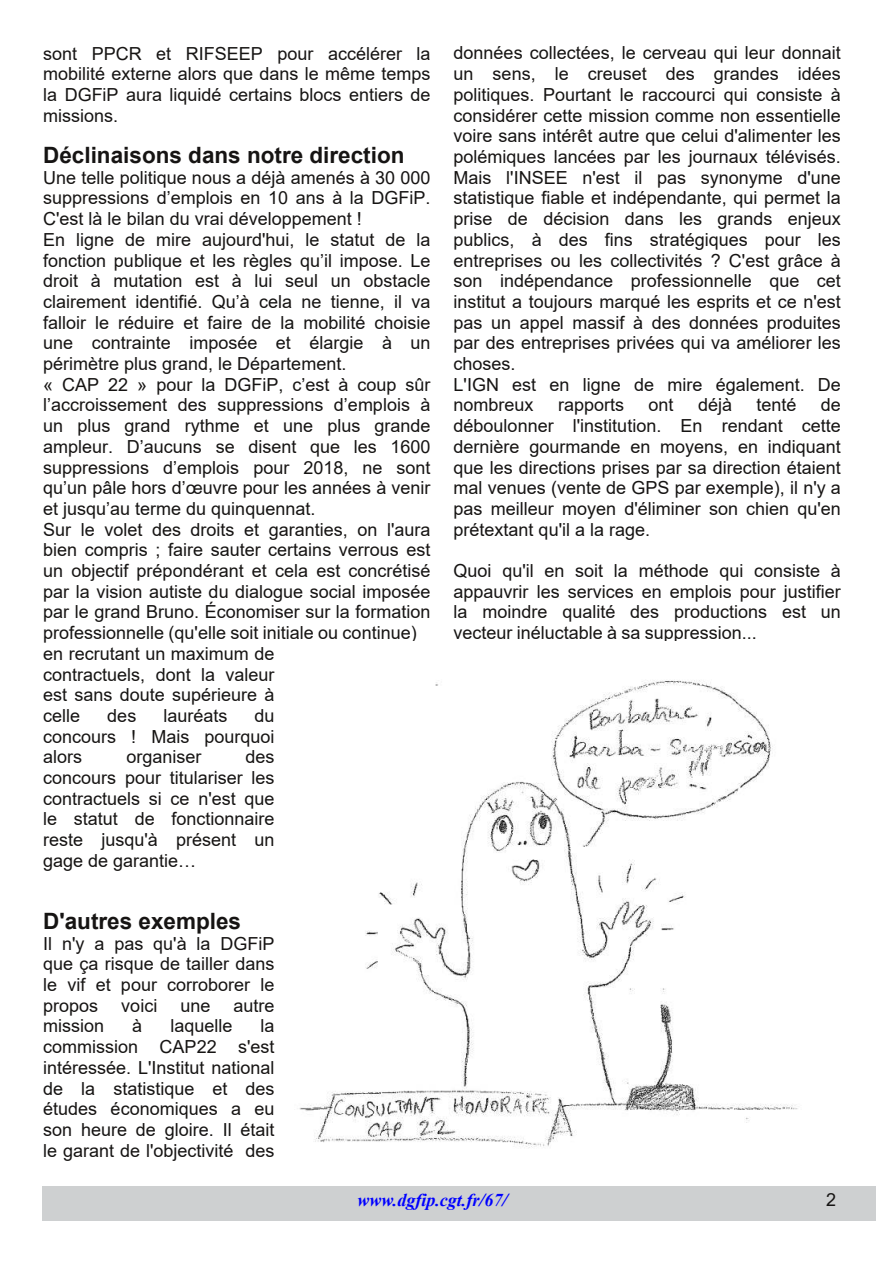
<style>
.page{position:relative;width:893px;height:1263px;background:#fff}
.page>*{position:absolute;margin:0;border:0;box-sizing:border-box;transform-origin:0 0}
.t1{font:700 22.5px "Arial";color:#161413}
.t2{font:18px/20.7px "Arial";color:#161413;text-align:justify}
.t3{font:italic 700 18px "Times New Roman";color:#00f}
</style>
<div class="page">
<div style="left:42px;top:1186px;width:834px;height:34px;background:#ced0d1"></div>
<img style="left:299px;top:680px;width:499px;height:468px">
<p class="t2" style="left:43px;top:44px;width:389px">sont PPCR et RIFSEEP pour accélérer la mobilité externe alors que dans le même temps la DGFiP aura liquidé certains blocs entiers de missions.</p>
<p class="t1" style="left:43px;top:139px;width:363px">Déclinaisons dans notre direction</p>
<p class="t2" style="left:43px;top:169px;width:389px;text-align:left">Une telle politique nous a déjà amenés à 30 000 suppressions d’emplois en 10 ans à la DGFiP.<br>C'est là le bilan du vrai développement !<br>En ligne de mire aujourd'hui, le statut de la fonction publique et les règles qu’il impose. Le droit à mutation est à lui seul un obstacle clairement identifié. Qu’à cela ne tienne, il va falloir le réduire et faire de la mobilité choisie une contrainte imposée et élargie à un périmètre plus grand, le Département.<br>« CAP 22 » pour la DGFiP, c’est à coup sûr l’accroissement des suppressions d’emplois à un plus grand rythme et une plus grande ampleur. D’aucuns se disent que les 1600 suppressions d’emplois pour 2018, ne sont qu’un pâle hors d’œuvre pour les années à venir et jusqu’au terme du quinquennat.<br>Sur le volet des droits et garanties, on l'aura bien compris ; faire sauter certains verrous est un objectif prépondérant et cela est concrétisé par la vision autiste du dialogue social imposée par le grand Bruno. Économiser sur la formation professionnelle (qu'elle soit initiale ou continue) en recrutant un maximum de<br>contractuels, dont la valeur<br>est sans doute supérieure à<br>celle</p>
<p class="t2" style="left:107px;top:707px;width:31px">des</p>
<p class="t2" style="left:163px;top:707px;width:66px">lauréats</p>
<p class="t2" style="left:43px;top:707px;width:233px;text-indent:211px">du concours ! Mais pourquoi alors</p>
<p class="t2" style="left:43px;top:748px;width:233px;text-indent:202px">des concours pour titulariser les contractuels si ce n'est que le statut de fonctionnaire reste jusqu'à présent un gage de garantie…</p>
<p class="t2" style="left:126px;top:748px;width:77px">organiser</p>
<p class="t1" style="left:43px;top:905px;width:199px">D'autres exemples</p>
<p class="t2" style="left:43px;top:935px;width:233px">Il n'y a pas qu'à la DGFiP que ça risque de tailler dans le vif et pour corroborer le propos</p>
<p class="t2" style="left:121px;top:997px;width:38px">voici</p>
<p class="t2" style="left:180px;top:997px;width:32px">une</p>
<p class="t2" style="left:234px;top:997px;width:43px">autre</p>
<p class="t2" style="left:43px;top:1017px;width:63px">mission</p>
<p class="t2" style="left:132px;top:1017px;width:12px">à</p>
<p class="t2" style="left:170px;top:1017px;width:64px">laquelle</p>
<p class="t2" style="left:43px;top:1017px;width:233px;text-indent:217px">la commission CAP22 s'est intéressée. L'Institut national de la statistique et des études économiques a eu son heure de gloire. Il était le garant de l'objectivité des</p>
<p class="t2" style="left:454px;top:44px;width:389px;text-align:left">données collectées, le cerveau qui leur donnait un sens, le creuset des grandes idées politiques. Pourtant le raccourci qui consiste à considérer cette mission comme non essentielle voire sans intérêt autre que celui d'alimenter les polémiques lancées par les journaux télévisés.<br>Mais l'INSEE n'est il pas synonyme d'une statistique fiable et indépendante, qui permet la prise de décision dans les grands enjeux publics, à des fins stratégiques pour les entreprises ou les collectivités ? C'est grâce à son indépendance professionnelle que cet institut a toujours marqué les esprits et ce n'est pas un appel massif à des données produites par des entreprises privées qui va améliorer les choses.<br>L'IGN est en ligne de mire également. De nombreux</p>
<p class="t2" style="left:558px;top:396px;width:68px">rapports</p>
<p class="t2" style="left:649px;top:396px;width:27px">ont</p>
<p class="t2" style="left:698px;top:396px;width:36px">déjà</p>
<p class="t2" style="left:756px;top:396px;width:42px">tenté</p>
<p class="t2" style="left:454px;top:396px;width:389px;text-indent:367px">de déboulonner l'institution. En rendant cette dernière gourmande en moyens, en indiquant que les directions prises par sa direction étaient mal venues (vente de GPS par exemple), il n'y a pas meilleur moyen d'éliminer son chien qu'en prétextant qu'il a la rage.</p>
<p class="t2" style="left:454px;top:562px;width:389px">Quoi qu'il en soit la méthode qui consiste à appauvrir les services en emplois pour justifier la moindre qualité des productions est un vecteur inéluctable à sa suppression...</p>
<p class="t3" style="left:358px;top:1187px;width:151px">www.dgfip.cgt.fr/67/</p>
<p class="t2" style="left:826px;top:1191px;width:12px">2</p>
</div>
